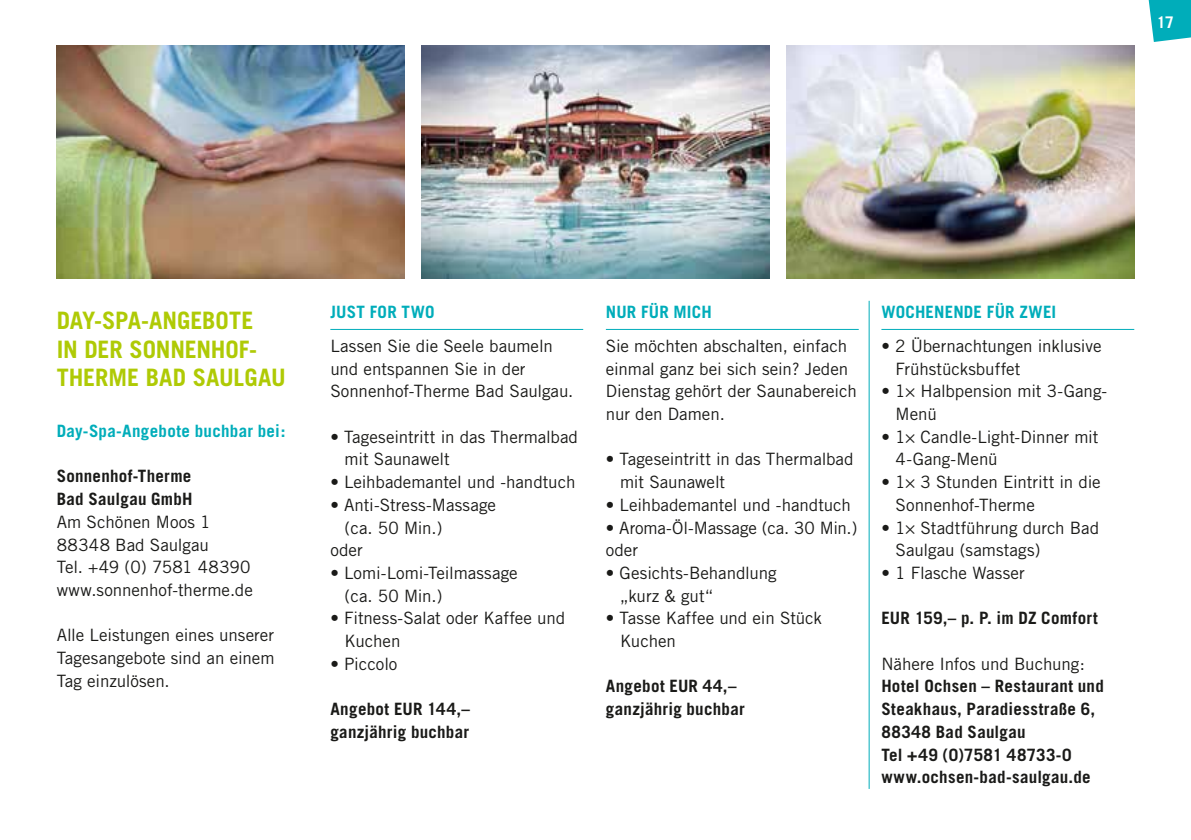
<style>
.page{position:relative;width:1191px;height:840px;background:#fff}
.page>*{position:absolute;margin:0;border:0;box-sizing:border-box;transform-origin:0 0}
.t1{font:700 24px/28.4px "Trade Gothic";letter-spacing:-.005em;color:#afca05}
.t2{font:17px/22.6px "Trade Gothic";letter-spacing:-.005em;color:#1a1a18}
.t3{font:700 17px/22.6px "Trade Gothic";letter-spacing:.015em;color:#1a1a18}
.t4{font:700 17px "Trade Gothic";letter-spacing:.015em;color:#00adba}
.t5{font:700 16px "Trade Gothic";color:#fff}
</style>
<div class="page">
<hr style="left:330px;top:329px;width:253px;height:1px;background:#00adba">
<hr style="left:606px;top:329px;width:252px;height:1px;background:#00adba">
<hr style="left:881px;top:329px;width:253px;height:1px;background:#00adba">
<img style="left:57px;top:45px;width:347px;height:233px">
<img style="left:421px;top:45px;width:348px;height:233px">
<img style="left:786px;top:45px;width:348px;height:233px">
<hr style="left:868px;top:300px;width:1px;height:488px;background:#00adba">
<svg style="left:1148px;top:0;width:43px;height:42px;background:#1fb7c2"></svg>
<p class="t5" style="left:1157px;top:13px;width:19px">17</p>
<h1 class="t1" style="left:57px;top:306px;width:231px">DAY-SPA-ANGEBOTE<br>IN DER SONNENHOF-<br>THERME BAD SAULGAU</h1>
<p class="t4" style="left:57px;top:420px;width:230px">Day-Spa-Angebote buchbar bei:</p>
<p class="t3" style="left:57px;top:464px;width:137px">Sonnenhof-Therme<br>Bad Saulgau GmbH</p>
<p class="t2" style="left:57px;top:510px;width:198px">Am Schönen Moos 1<br>88348 Bad Saulgau<br>Tel. +49 (0) 7581 48390 www.sonnenhof-therme.de</p>
<p class="t2" style="left:57px;top:623px;width:219px;text-align:justify">Alle Leistungen eines unserer Tagesangebote sind an einem Tag einzulösen.</p>
<p class="t4" style="left:330px;top:301px;width:106px">JUST FOR TWO</p>
<p class="t2" style="left:330px;top:334px;width:245px">Lassen Sie die Seele baumeln und entspannen Sie in der<br>Sonnenhof-Therme Bad Saulgau.</p>
<p class="t2" style="left:344px;top:425px;width:235px;text-indent:-14px">• Tageseintritt in das Thermalbad mit Saunawelt</p>
<p class="t2" style="left:330px;top:470px;width:247px">• Leihbademantel und -handtuch</p>
<p class="t2" style="left:330px;top:493px;width:167px">• Anti-Stress-Massage</p>
<p class="t2" style="left:344px;top:515px;width:99px">(ca. 50 Min.)</p>
<p class="t2" style="left:330px;top:538px;width:34px">oder</p>
<p class="t2" style="left:344px;top:561px;width:175px;text-indent:-14px">• Lomi-Lomi-Teilmassage (ca. 50 Min.)</p>
<p class="t2" style="left:344px;top:606px;width:222px;text-indent:-14px">• Fitness-Salat oder Kaffee und<br>Kuchen</p>
<p class="t2" style="left:330px;top:651px;width:69px">• Piccolo</p>
<p class="t3" style="left:330px;top:697px;width:141px">Angebot EUR 144,– ganzjährig buchbar</p>
<p class="t4" style="left:606px;top:301px;width:107px">NUR FÜR MICH</p>
<p class="t2" style="left:606px;top:334px;width:252px">Sie möchten abschalten, einfach einmal ganz bei sich sein? Jeden<br>Dienstag gehört der Saunabereich nur den Damen.</p>
<p class="t2" style="left:620px;top:447px;width:235px;text-indent:-14px">• Tageseintritt in das Thermalbad mit Saunawelt</p>
<p class="t2" style="left:606px;top:493px;width:247px">• Leihbademantel und -handtuch</p>
<p class="t2" style="left:606px;top:515px;width:253px">• Aroma-Öl-Massage (ca. 30 Min.) oder</p>
<p class="t2" style="left:620px;top:561px;width:158px;text-indent:-14px">• Gesichts-Behandlung „kurz &amp; gut“</p>
<p class="t2" style="left:620px;top:606px;width:203px;text-indent:-14px">• Tasse Kaffee und ein Stück<br>Kuchen</p>
<p class="t3" style="left:606px;top:674px;width:140px">Angebot EUR 44,– ganzjährig buchbar</p>
<p class="t4" style="left:881px;top:301px;width:176px">WOCHENENDE FÜR ZWEI</p>
<p class="t2" style="left:895px;top:334px;width:207px;text-indent:-14px">• 2 Übernachtungen inklusive<br>Frühstücksbuffet</p>
<p class="t2" style="left:895px;top:379px;width:213px;text-indent:-14px">• 1× Halbpension mit 3-Gang-<br>Menü</p>
<p class="t2" style="left:895px;top:425px;width:204px;text-indent:-14px">• 1× Candle-Light-Dinner mit<br>4-Gang-Menü</p>
<p class="t2" style="left:895px;top:470px;width:207px;text-indent:-14px">• 1× 3 Stunden Eintritt in die<br>Sonnenhof-Therme</p>
<p class="t2" style="left:895px;top:515px;width:205px;text-indent:-14px">• 1× Stadtführung durch Bad<br>Saulgau (samstags)</p>
<p class="t2" style="left:881px;top:561px;width:145px">• 1 Flasche Wasser</p>
<p class="t3" style="left:881px;top:606px;width:218px">EUR 159,– p. P. im DZ Comfort</p>
<p class="t2" style="left:881px;top:651px;width:205px">Nähere Infos und Buchung:</p>
<p class="t3" style="left:881px;top:674px;width:224px">Hotel Ochsen – Restaurant und<br>Steakhaus, Paradiesstraße 6,<br>88348 Bad Saulgau<br>Tel +49 (0)7581 48733-0 www.ochsen-bad-saulgau.de</p>
</div>
